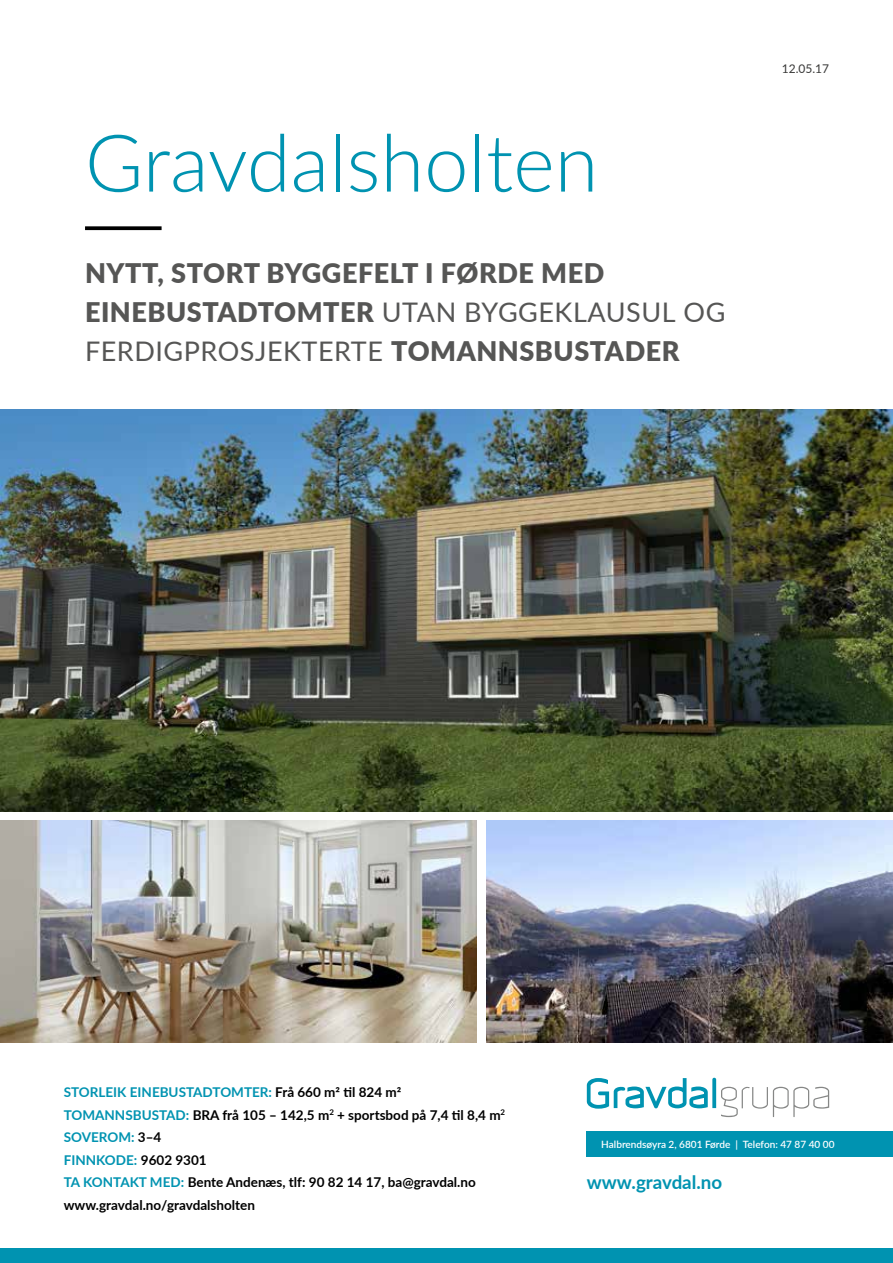
<style>
.page{position:relative;width:893px;height:1263px;background:#fff}
.page>*{position:absolute;margin:0;border:0;box-sizing:border-box;transform-origin:0 0}
.t1{font:300 79.5px "Lato";color:#0093b1}
.t2{font:900 27px/39px "Lato";letter-spacing:.02em;color:#565655}
.t3{font:700 18.75px "Lato";color:#0093b1}
.t4{font:700 13.5px/22.5px "Lato";color:#000}
.t5{font:12px "Lato";color:#3a3a39}
.t6{font:600 10.05px "Lato";color:#fff}
.s1{font-weight:400}
.s2{color:#0093b1}
</style>
<div class="page">
<img style="left:0;top:409px;width:893px;height:402px">
<svg style="left:587px;top:1078px;width:242px;height:39px"></svg>
<div style="left:587px;top:1131px;width:306px;height:26px;background:#0093b1"></div>
<div style="left:0;top:1248px;width:893px;height:15px;background:#0093b1"></div>
<img style="left:0;top:821px;width:476px;height:221px">
<img style="left:487px;top:821px;width:406px;height:221px">
<svg style="left:85px;top:226px;width:77px;height:4px"></svg>
<h1 class="t1" style="left:85px;top:108px;width:515px">Gravdalsholten</h1>
<h2 class="t2" style="left:85px;top:253px;width:642px">NYTT, STORT BYGGEFELT I FØRDE MED<br>EINEBUSTADTOMTER <span class="s1">UTAN BYGGEKLAUSUL OG<br>FERDIGPROSJEKTERTE</span> TOMANNSBUSTADER</h2>
<p class="t5" style="left:782px;top:60px;width:49px">12.05.17</p>
<p class="t4" style="left:64px;top:1080px;width:443px"><span class="s2">STORLEIK EINEBUSTADTOMTER:</span> Frå 660 m2 til 824 m2<br><span class="s2">TOMANNSBUSTAD:</span> BRA frå 105 – 142,5 m<sup>2</sup> + sportsbod på 7,4 til 8,4 m<sup>2<br></sup><span class="s2">SOVEROM:</span> 3–4<br><span class="s2">FINNKODE:</span> 9602 9301<br><span class="s2">TA KONTAKT MED:</span> Bente Andenæs, tlf: 90 82 14 17, ba@gravdal.no www.gravdal.no/gravdalsholten</p>
<p class="t6" style="left:601px;top:1137px;width:235px">Halbrendsøyra 2, 6801 Førde | Telefon: 47 87 40 00</p>
<h3 class="t3" style="left:587px;top:1168px;width:137px">www.gravdal.no</h3>
</div>
